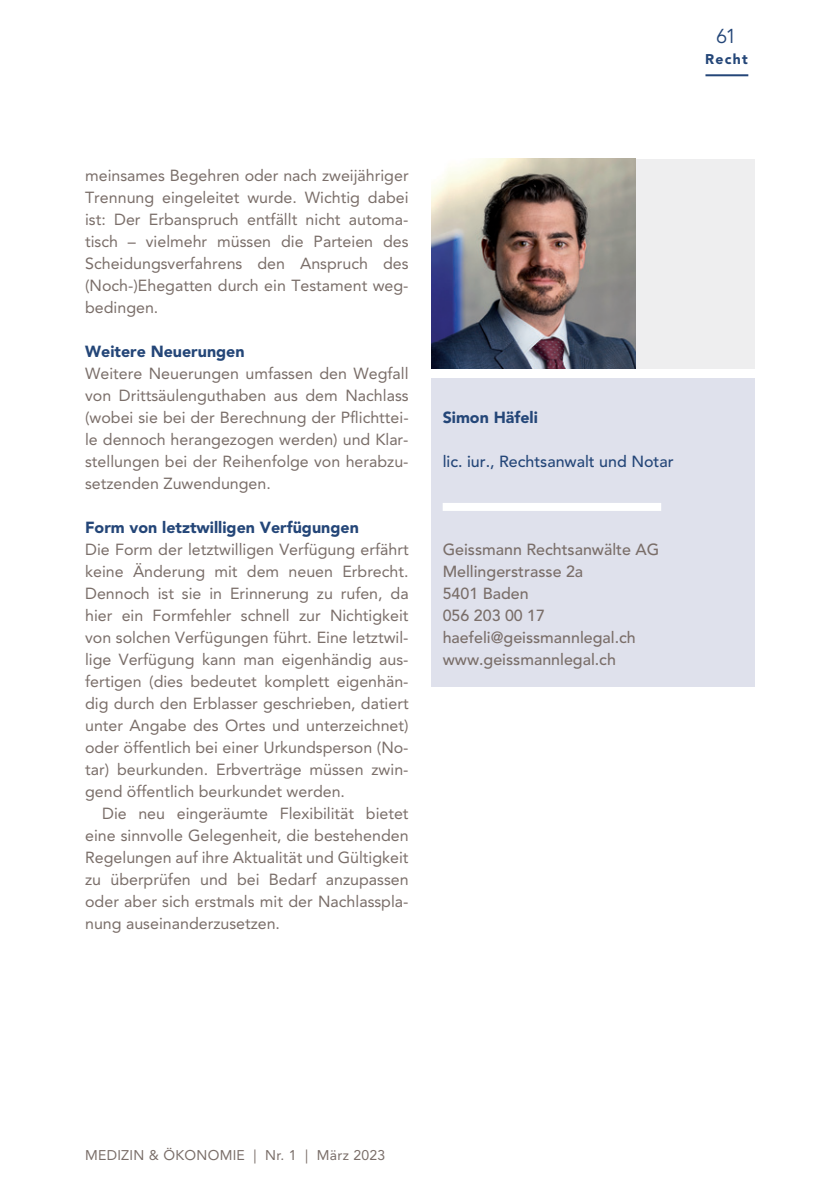
<style>
.page{position:relative;width:840px;height:1191px;background:#fff}
.page>*{position:absolute;margin:0;border:0;box-sizing:border-box;transform-origin:0 0}
.t1{font:20px "Avenir LT Std";color:#244678}
.t2{font:16px/22px "Avenir LT Std";color:#7a6e69;text-align:justify}
.t3{font:500 16px/22px "Avenir LT Std";color:#7a6e69}
.t4{font:900 16px "Avenir LT Std";color:#244678}
.t5{font:500 16px "Avenir LT Std";color:#244678}
.t6{font:14px "Avenir LT Std";letter-spacing:.02em;color:#7a6e69}
.t7{font:900 14px "Avenir LT Std";color:#244678}
</style>
<div class="page">
<div style="left:431px;top:159px;width:323px;height:210px;background:#eeeeef"></div>
<div style="left:431px;top:378px;width:323px;height:309px;background:#dfe1ec"></div>
<div style="left:442px;top:503px;width:218px;height:8px;background:#fff"></div>
<img style="left:431px;top:159px;width:204px;height:210px">
<hr style="left:705px;top:74px;width:42px;height:2px;background:#244678">
<p class="t1" style="left:715px;top:24px;width:22px">61</p>
<p class="t7" style="left:704px;top:51px;width:44px">Recht</p>
<p class="t2" style="left:85px;top:164px;width:325px">meinsames Begehren oder nach zweijähriger Trennung eingeleitet wurde. Wichtig dabei ist: Der Erbanspruch entfällt nicht automa&shy;tisch – vielmehr müssen die Parteien des Scheidungsverfahrens den Anspruch des (Noch-)Ehegatten durch ein Testament weg&shy;bedingen.</p>
<p class="t4" style="left:85px;top:341px;width:161px">Weitere Neuerungen</p>
<p class="t2" style="left:85px;top:362px;width:325px">Weitere Neuerungen umfassen den Wegfall von Drittsäulenguthaben aus dem Nachlass (wobei sie bei der Berechnung der Pflichttei&shy;le dennoch herangezogen werden) und Klar&shy;stellungen bei der Reihenfolge von herabzu&shy;setzenden Zuwendungen.</p>
<p class="t4" style="left:85px;top:517px;width:275px">Form von letztwilligen Verfügungen</p>
<p class="t2" style="left:85px;top:538px;width:325px">Die Form der letztwilligen Verfügung erfährt keine Änderung mit dem neuen Erbrecht.<br>Dennoch ist sie in Erinnerung zu rufen, da hier ein Formfehler schnell zur Nichtigkeit von solchen Verfügungen führt. Eine letztwil&shy;lige Verfügung kann man eigenhändig aus&shy;fertigen (dies bedeutet komplett eigenhän&shy;dig durch den Erblasser geschrieben, datiert unter Angabe des Ortes und unterzeichnet) oder öffentlich bei einer Urkundsperson (No&shy;tar) beurkunden. Erbverträge müssen zwin&shy;gend öffentlich beurkundet werden.</p>
<p class="t2" style="left:85px;top:802px;width:325px;text-indent:17px">Die neu eingeräumte Flexibilität bietet eine sinnvolle Gelegenheit, die bestehenden Regelungen auf ihre Aktualität und Gültigkeit zu überprüfen und bei Bedarf anzupassen oder aber sich erstmals mit der Nachlasspla&shy;nung auseinanderzusetzen.</p>
<p class="t4" style="left:442px;top:407px;width:97px">Simon Häfeli</p>
<p class="t5" style="left:442px;top:452px;width:232px">lic. iur., Rechtsanwalt und Notar</p>
<p class="t3" style="left:442px;top:539px;width:218px">Geissmann Rechtsanwälte AG<br>Mellingerstrasse 2a<br>5401 Baden<br>056 203 00 17 haefeli@geissmannlegal.ch www.geissmannlegal.ch</p>
<p class="t6" style="left:85px;top:1146px;width:301px">MEDIZIN &amp; ÖKONOMIE | Nr. 1 | März 2023</p>
</div>
